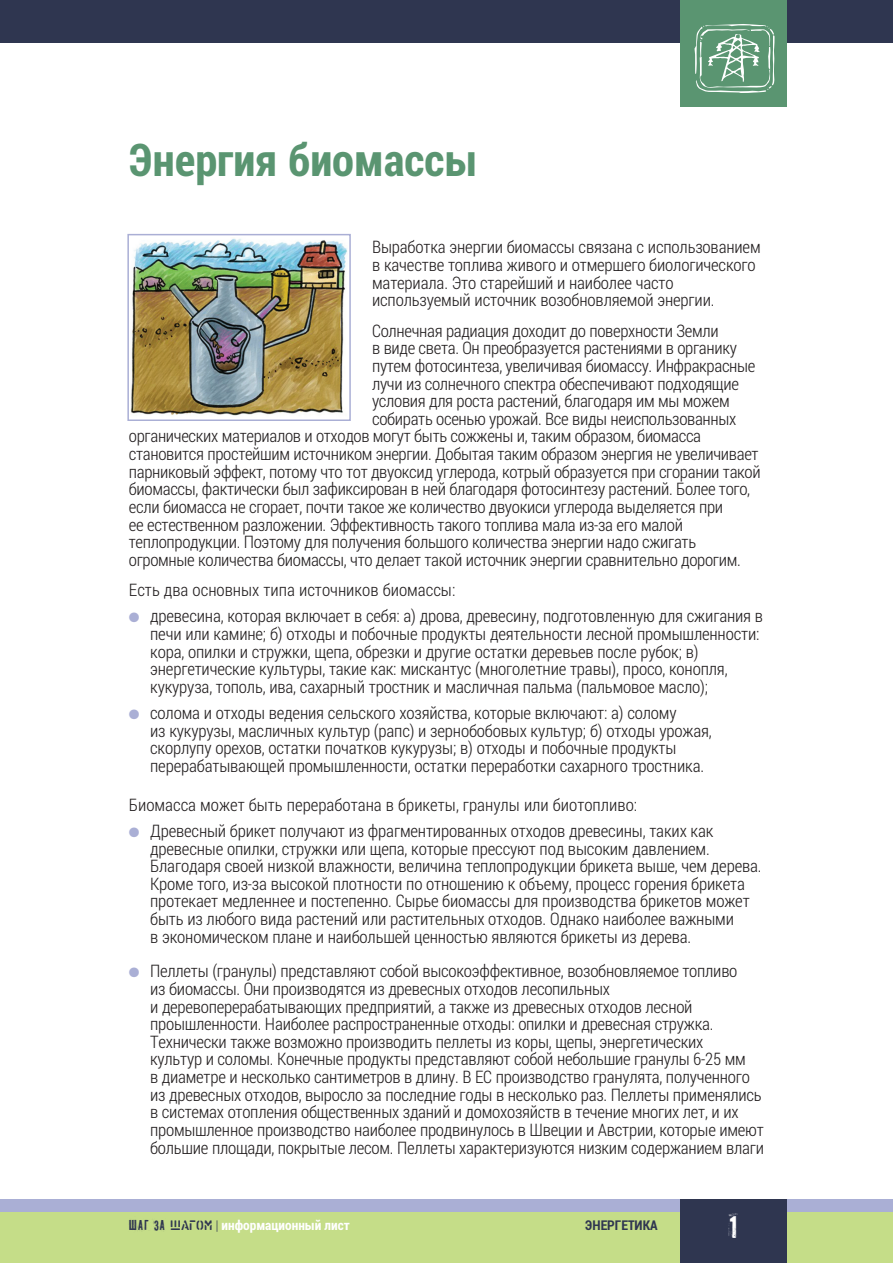
<style>
.page{position:relative;width:893px;height:1263px;background:#fff}
.page>*{position:absolute;margin:0;border:0;box-sizing:border-box;transform-origin:0 0}
.t1{font:700 45px "Roboto Condensed";color:#5a9571}
.t2{font:30px "PF Fuel Pro";color:#fff}
.t3{font:300 17.25px/17.5px "Roboto Condensed";letter-spacing:-.015em;color:#231f20}
.t4{font:700 13.5px "Roboto Condensed";color:#fff}
.t5{font:700 13.5px "Roboto Condensed";color:#2f3650}
.s1{color:#aaafd5}
.s2{font-family:"PF Fuel Pro";font-weight:400;color:#2f3650}
.s3{font-family:"Logistica Two";font-weight:400;color:#2f3650}
.s4{font-weight:300;color:#2f3650}
</style>
<div class="page">
<div style="left:0;top:0;width:892px;height:43px;background:#2f3650"></div>
<div style="left:680px;top:0;width:106px;height:106px;background:#5a9571"></div>
<svg style="left:694px;top:24px;width:80px;height:69px"></svg>
<div style="left:0;top:1199px;width:892px;height:13px;background:#aaafd5"></div>
<div style="left:0;top:1212px;width:892px;height:51px;background:#c5dd88"></div>
<div style="left:680px;top:1199px;width:106px;height:64px;background:#2f3650"></div>
<img style="left:130px;top:238px;width:217px;height:178px">
<div style="left:127px;top:234px;width:224px;height:187px;border:2px solid #aaafd5"></div>
<h1 class="t1" style="left:129px;top:129px;width:350px">Энергия биомассы</h1>
<p class="t3" style="left:372px;top:241px;width:390px">Выработка энергии биомассы связана с использованием в качестве топлива живого и отмершего биологического материала. Это старейший и наиболее часто используемый источник возобновляемой энергии.</p>
<p class="t3" style="left:372px;top:324px;width:348px">Солнечная радиация доходит до поверхности Земли</p>
<p class="t3" style="left:372px;top:342px;width:366px">в виде света. Он преобразуется растениями в органику</p>
<p class="t3" style="left:372px;top:359px;width:385px">путем фотосинтеза, увеличивая биомассу. Инфракрасные</p>
<p class="t3" style="left:372px;top:377px;width:368px">лучи из солнечного спектра обеспечивают подходящие</p>
<p class="t3" style="left:372px;top:395px;width:359px">условия для роста растений, благодаря им мы можем</p>
<p class="t3" style="left:372px;top:412px;width:366px">собирать осенью урожай. Все виды неиспользованных</p>
<p class="t3" style="left:129px;top:430px;width:573px">органических материалов и отходов могут быть сожжены и, таким образом, биомасса</p>
<p class="t3" style="left:129px;top:447px;width:631px">становится простейшим источником энергии. Добытая таким образом энергия не увеличивает</p>
<p class="t3" style="left:129px;top:465px;width:633px">парниковый эффект, потому что тот двуоксид углерода, котрый образуется при сгорании такой</p>
<p class="t3" style="left:129px;top:483px;width:622px">биомассы, фактически был зафиксирован в ней благодаря фотосинтезу растений. Более того,</p>
<p class="t3" style="left:129px;top:500px;width:595px">если биомасса не сгорает, почти такое же количество двуокиси углерода выделяется при</p>
<p class="t3" style="left:129px;top:518px;width:555px">ее естественном разложении. Эффективность такого топлива мала из-за его малой</p>
<p class="t3" style="left:129px;top:536px;width:568px">теплопродукции. Поэтому для получения большого количества энергии надо сжигать</p>
<p class="t3" style="left:129px;top:553px;width:613px">огромные количества биомассы, что делает такой источник энергии сравнительно дорогим.</p>
<p class="t3" style="left:129px;top:584px;width:328px">Есть два основных типа источников биомассы:</p>
<p class="t3" style="left:150px;top:610px;width:614px;text-indent:-21px"><span class="s1">●</span> древесина, которая включает в себя: а) дрова, древесину, подготовленную для сжигания в печи или камине; б) отходы и побочные продукты деятельности лесной промышленности: кора, опилки и стружки, щепа, обрезки и другие остатки деревьев после рубок; в) энергетические культуры, такие как: мискантус (многолетние травы), просо, конопля, кукуруза, тополь, ива, сахарный тростник и масличная пальма (пальмовое масло);</p>
<p class="t3" style="left:150px;top:706px;width:563px;text-indent:-21px"><span class="s1">●</span> солома и отходы ведения сельского хозяйства, которые включают: а) солому<br>из кукурузы, масличных культур (рапс) и зернобобовых культур; б) отходы урожая, скорлупу орехов, остатки початков кукурузы; в) отходы и побочные продукты перерабатывающей промышленности, остатки переработки сахарного тростника.</p>
<p class="t3" style="left:129px;top:798px;width:510px">Биомасса может быть переработана в брикеты, гранулы или биотопливо:</p>
<p class="t3" style="left:150px;top:824px;width:613px;text-indent:-21px"><span class="s1">●</span> Древесный брикет получают из фрагментированных отходов древесины, таких как древесные опилки, стружки или щепа, которые прессуют под высоким давлением.<br>Благодаря своей низкой влажности, величина теплопродукции брикета выше, чем дерева.<br>Кроме того, из-за высокой плотности по отношению к объему, процесс горения брикета протекает медленнее и постепенно. Сырье биомассы для производства брикетов может быть из любого вида растений или растительных отходов. Однако наиболее важными<br>в экономическом плане и наибольшей ценностью являются брикеты из дерева.</p>
<p class="t3" style="left:150px;top:965px;width:615px;text-indent:-21px"><span class="s1">●</span> Пеллеты (гранулы) представляют собой высокоэффективное, возобновляемое топливо<br>из биомассы. Они производятся из древесных отходов лесопильных<br>и деревоперерабатывающих предприятий, а также из древесных отходов лесной проышленности. Наиболее распространенные отходы: опилки и древесная стружка.<br>Технически также возможно производить пеллеты из коры, щепы, энергетических<br>культур и соломы. Конечные продукты представляют собой небольшие гранулы 6-25 мм<br>в диаметре и несколько сантиметров в длину. В ЕС производство гранулята, полученного из древесных отходов, выросло за последние годы в несколько раз. Пеллеты применялись в системах отопления общественных зданий и домохозяйств в течение многих лет, и их промышленное производство наиболее продвинулось в Швеции и Австрии, которые имеют большие площади, покрытые лесом. Пеллеты характеризуются низким содержанием влаги</p>
<p class="t4" style="left:129px;top:1216px;width:222px"><span class="s2">Шаг за</span> <span class="s3">шагом</span> <span class="s4">|</span> информационный лист</p>
<p class="t5" style="left:585px;top:1216px;width:74px">ЭНЕРГЕТИКА</p>
<h2 class="t2" style="left:728px;top:1210px;width:12px">1</h2>
</div>
